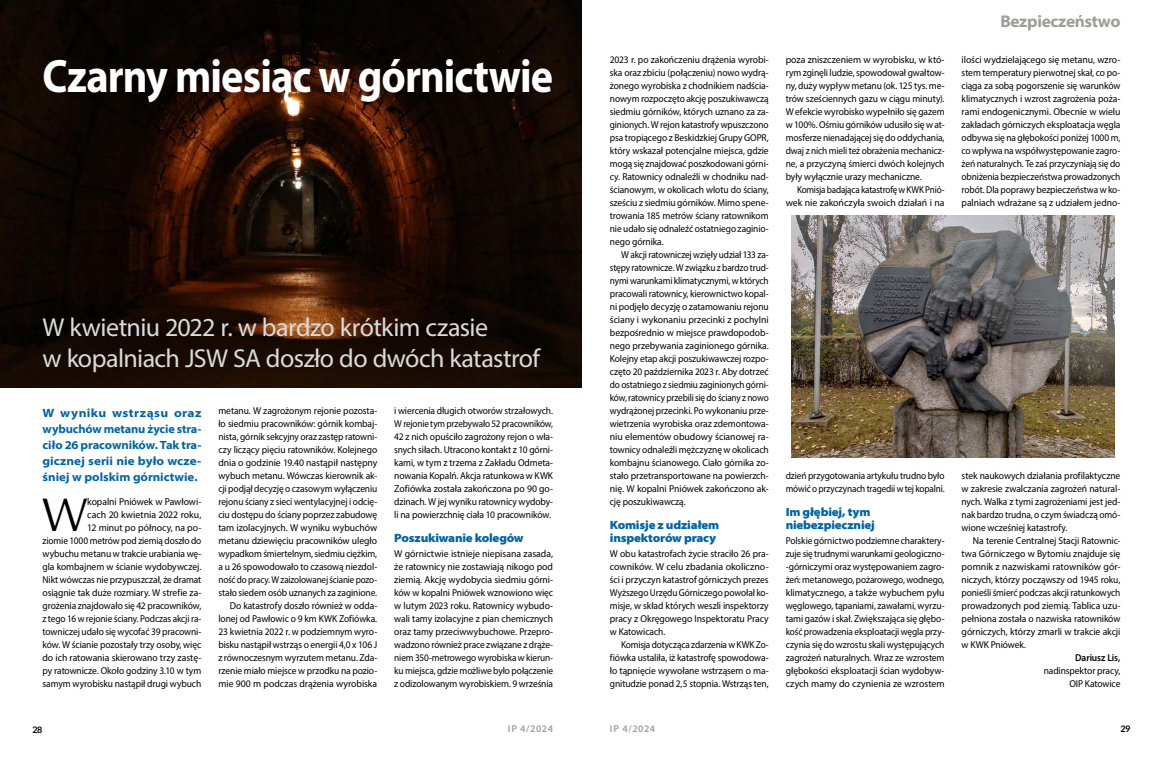
<style>
.page{position:relative;width:1163px;height:757px;background:#fff}
.page>*{position:absolute;margin:0;border:0;box-sizing:border-box;transform-origin:0 0}
.t1{font:48.1px "Ottawa Plain";color:#000;scale:.95 1}
.t2{font:700 47px "Myriad Pro";letter-spacing:-.02em;color:#fff;scale:.9 1}
.t3{font:26px/31px "Myriad Pro";letter-spacing:-.025em;color:#dadada}
.t4{font:700 semi-expanded 17px "Myriad Pro";letter-spacing:-.02em;color:#9d9d9c;scale:.95 1}
.t5{font:700 semi-expanded 12px/16px "Myriad Pro";color:#0064a3;text-align:justify;scale:1.04 1}
.t6{font:900 semi-expanded 12px/13px "Myriad Pro";letter-spacing:-.02em;color:#0064a3}
.t7{font:10px/13px "Myriad Pro";letter-spacing:-.01em;color:#000;text-align:justify}
.t8{font:10px/13px "Myriad Pro";letter-spacing:-.01em;color:#000;text-align:justify;scale:.96 1}
.t9{font:10px/13px "Myriad Pro";letter-spacing:-.01em;color:#000;text-align:right;scale:.95 1}
.t10{font:10px/13px "Myriad Pro";letter-spacing:-.01em;color:#000;text-align:justify;scale:.93 1}
.t11{font:10px/13px "Myriad Pro";letter-spacing:-.01em;color:#000;text-align:justify;scale:.94 1}
.t12{font:10px/13px "Myriad Pro";letter-spacing:-.01em;color:#000;text-align:justify;scale:.92 1}
.t13{font:10px/13px "Myriad Pro";letter-spacing:-.01em;color:#000;text-align:right;scale:.91 1}
.t14{font:600 10px "Myriad Pro";letter-spacing:.05em;color:#9d9d9c}
.t15{font:600 10px "Myriad Pro";letter-spacing:-.01em;color:#000;scale:.95 1}
.t16{font:700 9px "Lato";color:#000}
</style>
<div class="page">
<img style="left:0;top:0;width:581px;height:387px">
<img style="left:791px;top:215px;width:323px;height:243px">
<h2 class="t2" style="left:43px;top:45px;width:568px">Czarny miesiąc w górnictwie</h2>
<h3 class="t3" style="left:43px;top:311px;width:499px">W kwietniu 2022 r. w bardzo krótkim czasie<br>w kopalniach JSW SA doszło do dwóch katastrof</h3>
<p class="t5" style="left:43px;top:404px;width:154px">W wyniku wstrząsu oraz wybuchów metanu życie stra&shy;ciło 26 pracowników. Tak tra&shy;gicznej serii nie było wcze&shy;śniej w polskim górnictwie.</p>
<p class="t9" style="left:218px;top:404px;width:169px">metanu. W zagrożonym rejonie pozosta&shy;ło siedmiu pracowników: górnik kombaj&shy;nista, górnik sekcyjny oraz zastęp ratowni&shy;czy liczący pięciu ratowników. Kolejnego dnia o godzinie 19.40 nastąpił następny wybuch metanu. Wówczas kierownik ak&shy;cji podjął decyzję o czasowym wyłączeniu rejonu ściany z sieci wentylacyjnej i odcię&shy;ciu dostępu do ściany poprzez zabudowę tam izolacyjnych. W wyniku wybuchów metanu dziewięciu pracowników uległo wypadkom śmiertelnym, siedmiu ciężkim, a u 26 spowodowało to czasową niezdol&shy;ność do pracy. W zaizolowanej ścianie pozo&shy;stało siedem osób uznanych za zaginione.<br>Do katastrofy doszło również w odda&shy;lonej od Pawłowic o 9 km KWK Zofiówka.<br>23 kwietnia 2022 r. w podziemnym wyro&shy;bisku nastąpił wstrząs o energii 4,0 x 106 J z równoczesnym wyrzutem metanu. Zda&shy;rzenie miało miejsce w przodku na pozio&shy;mie 900 m podczas drążenia wyrobiska</p>
<p class="t9" style="left:394px;top:404px;width:169px;text-align:justify">i wiercenia długich otworów strzałowych.<br>W rejonie tym przebywało 52 pracowników, 42 z nich opuściło zagrożony rejon o wła&shy;snych siłach. Utracono kontakt z 10 górni&shy;kami, w tym z trzema z Zakładu Odmeta&shy;nowania Kopalń. Akcja ratunkowa w KWK Zofiówka została zakończona po 90 go&shy;dzinach. W jej wyniku ratownicy wydoby&shy;li na powierzchnię ciała 10 pracowników.</p>
<p class="t7" style="left:43px;top:495px;width:160px;text-align:right">kopalni Pniówek w Pawłowi-<br>cach 20 kwietnia 2022 roku,<br>12 minut po północy, na po-<br>ziomie 1000 metrów pod ziemią doszło do wybuchu metanu w trakcie urabiania wę&shy;gla kombajnem w ścianie wydobywczej.<br>Nikt wówczas nie przypuszczał, że dramat osiągnie tak duże rozmiary. W strefie za&shy;grożenia znajdowało się 42 pracowników, z tego 16 w rejonie ściany. Podczas akcji ra&shy;towniczej udało się wycofać 39 pracowni&shy;ków. W ścianie pozostały trzy osoby, więc do ich ratowania skierowano trzy zastę&shy;py ratownicze. Około godziny 3.10 w tym samym wyrobisku nastąpił drugi wybuch</p>
<h1 class="t1" style="left:42px;top:487px;width:50px">W</h1>
<p class="t6" style="left:394px;top:531px;width:131px">Poszukiwanie kolegów</p>
<p class="t7" style="left:394px;top:547px;width:160px">W górnictwie istnieje niepisana zasada, że ratownicy nie zostawiają nikogo pod ziemią. Akcję wydobycia siedmiu górni&shy;ków w kopalni Pniówek wznowiono więc w lutym 2023 roku. Ratownicy wybudo&shy;wali tamy izolacyjne z pian chemicznych oraz tamy przeciwwybuchowe. Przepro&shy;wadzono również prace związane z drąże&shy;niem 350-metrowego wyrobiska w kierun&shy;ku miejsca, gdzie możliwe było połączenie z odizolowanym wyrobiskiem. 9 września</p>
<p class="t8" style="left:609px;top:53px;width:167px">2023 r. po zakończeniu drążenia wyrobi&shy;ska oraz zbiciu (połączeniu) nowo wydrą&shy;żonego wyrobiska z chodnikiem nadścia&shy;nowym rozpoczęto akcję poszukiwawczą siedmiu górników, których uznano za za&shy;ginionych. W rejon katastrofy wpuszczono psa tropiącego z Beskidzkiej Grupy GOPR, który wskazał potencjalne miejsca, gdzie mogą się znajdować poszkodowani górni&shy;cy. Ratownicy odnaleźli w chodniku nad&shy;ścianowym, w okolicach wlotu do ściany, sześciu z siedmiu górników. Mimo spene&shy;trowania 185 metrów ściany ratownikom nie udało się odnaleźć ostatniego zaginio&shy;nego górnika.</p>
<p class="t10" style="left:609px;top:248px;width:172px;text-indent:11px">W akcji ratowniczej wzięły udział 133 za&shy;stępy ratownicze. W związku z bardzo trud&shy;nymi warunkami klimatycznymi, w których pracowali ratownicy, kierownictwo kopal&shy;ni podjęło decyzję o zatamowaniu rejonu ściany i wykonaniu przecinki z pochylni bezpośrednio w miejsce prawdopodob&shy;nego przebywania zaginionego górnika.<br>Kolejny etap akcji poszukiwawczej rozpo&shy;częto 20 października 2023 r. Aby dotrzeć do ostatniego z siedmiu zaginionych górni&shy;ków, ratownicy przebili się do ściany z nowo wydrążonej przecinki. Po wykonaniu prze&shy;wietrzenia wyrobiska oraz zdemontowa&shy;niu elementów obudowy ścianowej ra&shy;townicy odnaleźli mężczyznę w okolicach kombajnu ścianowego. Ciało górnika zo&shy;stało przetransportowane na powierzch&shy;nię. W kopalni Pniówek zakończono ak&shy;cję poszukiwawczą.</p>
<p class="t6" style="left:609px;top:518px;width:111px">Komisje z udziałem inspektorów pracy</p>
<p class="t8" style="left:609px;top:547px;width:167px">W obu katastrofach życie straciło 26 pra&shy;cowników. W celu zbadania okoliczno&shy;ści i przyczyn katastrof górniczych prezes Wyższego Urzędu Górniczego powołał ko&shy;misje, w skład których weszli inspektorzy pracy z Okręgowego Inspektoratu Pracy w Katowicach.</p>
<p class="t12" style="left:609px;top:638px;width:174px;text-indent:11px">Komisja dotycząca zdarzenia w KWK Zo&shy;fiówka ustaliła, iż katastrofę spowodowa&shy;ło tąpnięcie wywołane wstrząsem o ma&shy;gnitudzie ponad 2,5 stopnia. Wstrząs ten,</p>
<p class="t7" style="left:785px;top:53px;width:160px">poza zniszczeniem w wyrobisku, w któ&shy;rym zginęli ludzie, spowodował gwałtow&shy;ny, duży wypływ metanu (ok. 125 tys. me&shy;trów sześciennych gazu w ciągu minuty).<br>W efekcie wyrobisko wypełniło się gazem w 100%. Ośmiu górników udusiło się w at&shy;mosferze nienadającej się do oddychania, dwaj z nich mieli też obrażenia mechanicz&shy;ne, a przyczyną śmierci dwóch kolejnych były wyłącznie urazy mechaniczne.</p>
<p class="t13" style="left:785px;top:183px;width:176px">Komisja badająca katastrofę w KWK Pnió&shy;wek nie zakończyła swoich działań i na</p>
<p class="t10" style="left:785px;top:469px;width:172px">dzień przygotowania artykułu trudno było mówić o przyczynach tragedii w tej kopalni.</p>
<p class="t6" style="left:785px;top:505px;width:91px">Im głębiej, tym niebezpieczniej</p>
<p class="t11" style="left:785px;top:534px;width:170px">Polskie górnictwo podziemne charaktery&shy;zuje się trudnymi warunkami geologiczno--górniczymi oraz występowaniem zagro&shy;żeń: metanowego, pożarowego, wodnego, klimatycznego, a także wybuchem pyłu węglowego, tąpaniami, zawałami, wyrzu&shy;tami gazów i skał. Zwiększająca się głębo&shy;kość prowadzenia eksploatacji węgla przy&shy;czynia się do wzrostu skali występujących zagrożeń naturalnych. Wraz ze wzrostem głębokości eksploatacji ścian wydobyw&shy;czych mamy do czynienia ze wzrostem</p>
<h3 class="t4" style="left:1000px;top:10px;width:128px">Bezpieczeństwo</h3>
<p class="t7" style="left:961px;top:53px;width:160px">ilości wydzielającego się metanu, wzro&shy;stem temperatury pierwotnej skał, co po&shy;ciąga za sobą pogorszenie się warunków klimatycznych i wzrost zagrożenia poża&shy;rami endogenicznymi. Obecnie w wielu zakładach górniczych eksploatacja węgla odbywa się na głębokości poniżej 1000 m, co wpływa na współwystępowanie zagro&shy;żeń naturalnych. Te zaś przyczyniają się do obniżenia bezpieczeństwa prowadzonych robót. Dla poprawy bezpieczeństwa w ko&shy;palniach wdrażane są z udziałem jedno-</p>
<p class="t8" style="left:961px;top:469px;width:167px">stek naukowych działania profilaktyczne w zakresie zwalczania zagrożeń natural&shy;nych. Walka z tymi zagrożeniami jest jed&shy;nak bardzo trudna, o czym świadczą omó&shy;wione wcześniej katastrofy.</p>
<p class="t8" style="left:961px;top:534px;width:167px;text-indent:11px">Na terenie Centralnej Stacji Ratownic&shy;twa Górniczego w Bytomiu znajduje się pomnik z nazwiskami ratowników gór&shy;niczych, którzy począwszy od 1945 roku, ponieśli śmierć podczas akcji ratunkowych prowadzonych pod ziemią. Tablica uzu&shy;pełniona została o nazwiska ratowników górniczych, którzy zmarli w trakcie akcji w KWK Pniówek.</p>
<p class="t15" style="left:1074px;top:652px;width:49px">Dariusz Lis,</p>
<p class="t9" style="left:1043px;top:664px;width:82px">nadinspektor pracy,<br>OIP Katowice</p>
<p class="t16" style="left:33px;top:724px;width:12px">28</p>
<p class="t14" style="left:508px;top:723px;width:47px">IP 4/2024</p>
<p class="t14" style="left:610px;top:723px;width:47px">IP 4/2024</p>
<p class="t16" style="left:1120px;top:724px;width:11px">29</p>
</div>
